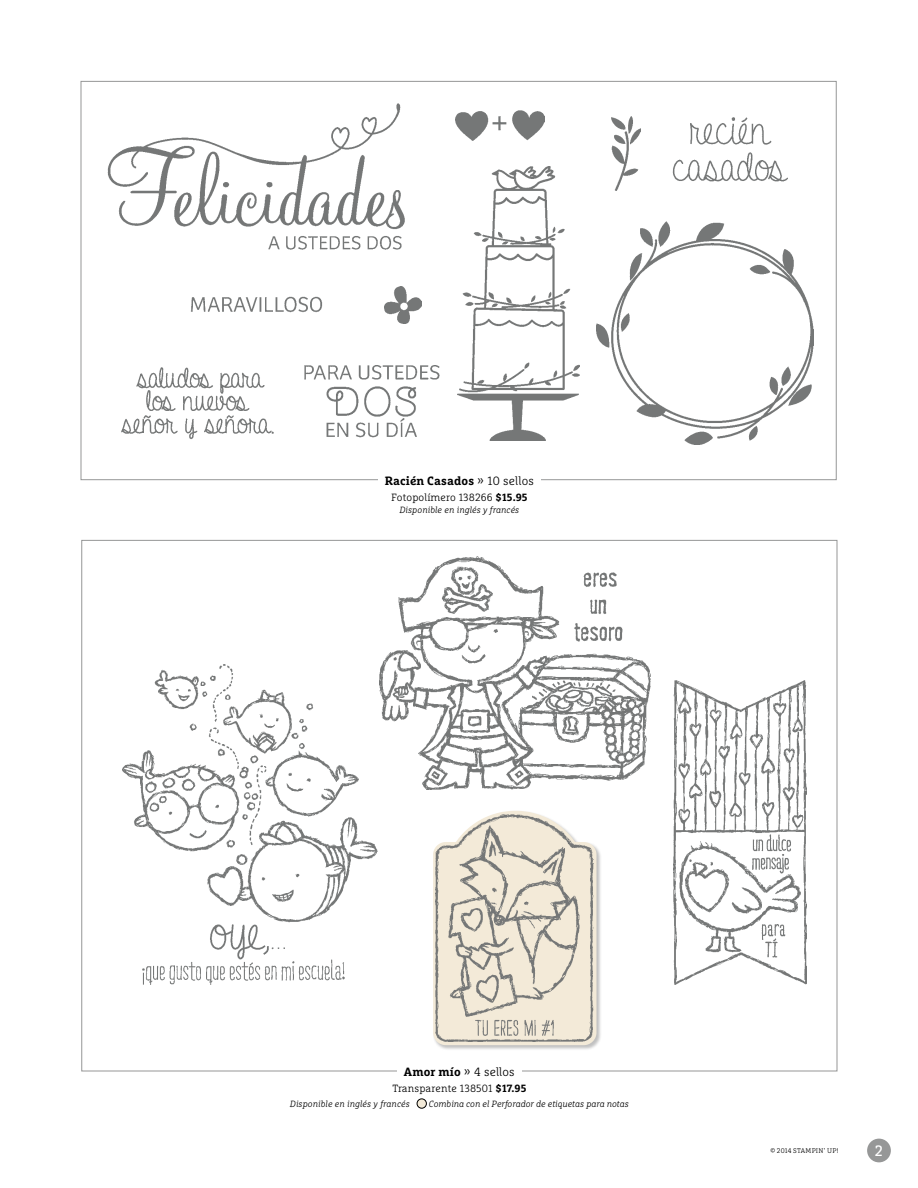
<style>
.page{position:relative;width:918px;height:1188px;background:#fff}
.page>*{position:absolute;margin:0;border:0;box-sizing:border-box;transform-origin:0 0}
.t1{font:15px "Marselis Slab Pro";color:#fff}
.t2{font:700 12px "Marselis Slab Pro";letter-spacing:.01em;color:#000}
.t3{font:300 12px "Marselis Slab Pro";letter-spacing:.01em;color:#000}
.t4{font:300 10.5px "Marselis Slab Pro";letter-spacing:.01em;color:#000}
.t5{font:italic 300 9px "Marselis Slab Pro";letter-spacing:.005em;color:#000}
.t6{font:300 6.75px "Marselis Slab Pro";letter-spacing:.03em;color:#000}
.s1{font-weight:300}
.s2{font-weight:700}
</style>
<div class="page">
<div style="left:867px;top:1139px;width:24px;height:23px;background:#969797;border-radius:50%"></div>
<img style="left:385px;top:286px;width:37px;height:37px">
<img style="left:596px;top:221px;width:218px;height:224px">
<img style="left:458px;top:167px;width:122px;height:274px">
<img style="left:455px;top:110px;width:89px;height:30px">
<img style="left:612px;top:116px;width:28px;height:74px">
<img style="left:672px;top:117px;width:116px;height:65px">
<img style="left:121px;top:367px;width:153px;height:73px">
<img style="left:304px;top:365px;width:136px;height:73px">
<img style="left:191px;top:296px;width:132px;height:17px">
<img style="left:107px;top:103px;width:298px;height:147px">
<div style="left:417px;top:1099px;width:9px;height:9px;background:#f3ead8;border-radius:50%"></div>
<div style="left:417px;top:1099px;width:10px;height:9px;border:1px solid #000;border-radius:50%"></div>
<img style="left:123px;top:664px;width:255px;height:320px">
<img style="left:674px;top:680px;width:133px;height:304px">
<img style="left:380px;top:556px;width:270px;height:233px">
<div style="left:433px;top:811px;width:169px;height:240px;background:#000;opacity:.25"></div>
<svg style="left:433px;top:811px;width:164px;height:234px"></svg>
<img style="left:436px;top:815px;width:158px;height:226px">
<h2 class="t2" style="left:385px;top:473px;width:151px">Racién Casados <span class="s1">» 10 sellos</span></h2>
<p class="t4" style="left:391px;top:491px;width:138px">Fotopolímero 138266 <span class="s2">$15.95</span></p>
<p class="t5" style="left:399px;top:504px;width:122px">Disponible en inglés y francés</p>
<h2 class="t3" style="left:404px;top:1065px;width:112px"><span class="s2">Amor mío</span> » 4 sellos</h2>
<p class="t4" style="left:392px;top:1082px;width:136px">Transparente 138501 <span class="s2">$17.95</span></p>
<p class="t5" style="left:290px;top:1098px;width:122px">Disponible en inglés y francés</p>
<p class="t5" style="left:429px;top:1098px;width:201px">Combina con el Perforador de etiquetas para notas</p>
<p class="t6" style="left:770px;top:1147px;width:70px">© 2014 STAMPIN’ UP!</p>
<h1 class="t1" style="left:875px;top:1141px;width:10px">2</h1>
</div>
